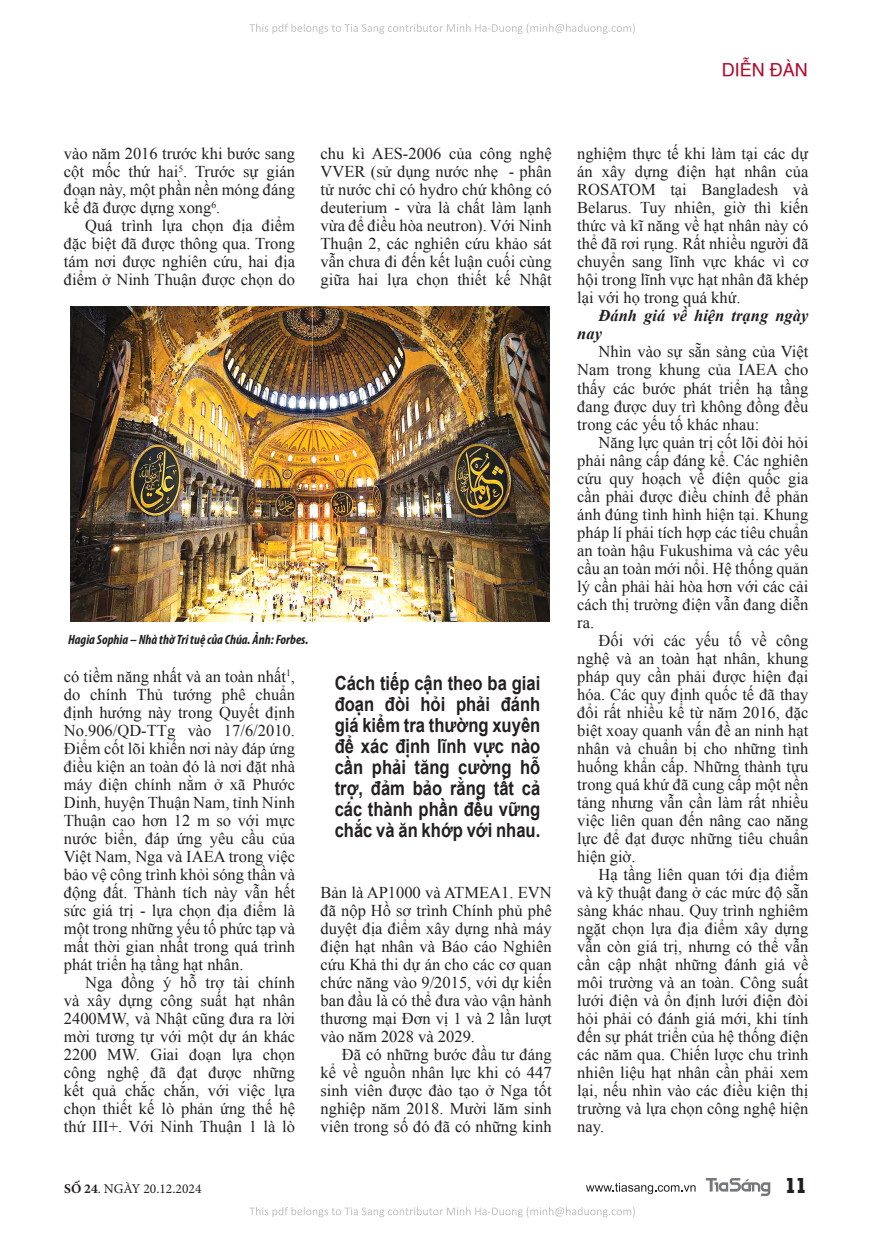
<style>
.page{position:relative;width:885px;height:1238px;background:#fff}
.page>*{position:absolute;margin:0;border:0;box-sizing:border-box;transform-origin:0 0}
.t1{font:700 21px "LCB Lubalin";color:#231f20}
.t2{font:700 19.5px/21px "Arial";color:#231f20;text-align:justify;scale:.85 1}
.t3{font:18px "SFU Helvetica";color:#b0092b}
.t4{font:16.5px/18px "Times New Roman";color:#231f20;text-align:justify}
.t5{font:italic 700 16.5px/18px "Times New Roman";color:#231f20}
.t6{font:italic 700 condensed 13.5px "Myriad Pro";color:#1f2020}
.t7{font:13.5px "Minion Pro";color:#231f20}
.s1{font-weight:700}
</style>
<div class="page">
<img style="left:71px;top:306px;width:478px;height:316px">
<svg style="left:705px;top:1178px;width:65px;height:17px"></svg>
<svg style="left:586px;top:1182px;width:109px;height:12px"></svg>
<svg style="left:249px;top:23px;width:385px;height:11px"></svg>
<svg style="left:249px;top:1207px;width:385px;height:10px"></svg>
<p class="t3" style="left:721px;top:56px;width:88px">DIỄN ĐÀN</p>
<p class="t4" style="left:64px;top:144px;width:233px">vào năm 2016 trước khi bước sang cột mốc thứ hai<sup>5</sup>. Trước sự gián đoạn này, một phần nền móng đáng kể đã được dựng xong<sup>6</sup>.</p>
<p class="t4" style="left:64px;top:216px;width:233px;text-indent:21px">Quá trình lựa chọn địa điểm đặc biệt đã được thông qua. Trong tám nơi được nghiên cứu, hai địa điểm ở Ninh Thuận được chọn do</p>
<p class="t4" style="left:320px;top:144px;width:233px">chu kì AES-2006 của công nghệ VVER (sử dụng nước nhẹ - phân tử nước chỉ có hydro chứ không có deuterium - vừa là chất làm lạnh vừa để điều hòa neutron). Với Ninh Thuận 2, các nghiên cứu khảo sát vẫn chưa đi đến kết luận cuối cùng giữa hai lựa chọn thiết kế Nhật</p>
<p class="t6" style="left:68px;top:631px;width:242px">Hagia Sophia – Nhà thờ Tri tuệ của Chúa. Ảnh: Forbes.</p>
<p class="t4" style="left:64px;top:666px;width:233px">có tiềm năng nhất và an toàn nhất<sup>1</sup>, do chính Thủ tướng phê chuẩn định hướng này trong Quyết định No.906/QD-TTg vào 17/6/2010.<br>Điểm cốt lõi khiến nơi này đáp ứng điều kiện an toàn đó là nơi đặt nhà máy điện chính nằm ở xã Phước Dinh, huyện Thuận Nam, tỉnh Ninh Thuận cao hơn 12 m so với mực nước biển, đáp ứng yêu cầu của Việt Nam, Nga và IAEA trong việc bảo vệ công trình khỏi sóng thần và động đất. Thành tích này vẫn hết sức giá trị - lựa chọn địa điểm là một trong những yếu tố phức tạp và mất thời gian nhất trong quá trình phát triển hạ tầng hạt nhân.</p>
<p class="t4" style="left:64px;top:972px;width:233px;text-indent:21px">Nga đồng ý hỗ trợ tài chính và xây dựng công suất hạt nhân 2400MW, và Nhật cũng đưa ra lời mời tương tự với một dự án khác 2200 MW. Giai đoạn lựa chọn công nghệ đã đạt được những kết quả chắc chắn, với việc lựa chọn thiết kế lò phản ứng thế hệ thứ III+. Với Ninh Thuận 1 là lò</p>
<p class="t2" style="left:334px;top:672px;width:243px">Cách tiếp cận theo ba giai đoạn đòi hỏi phải đánh giá kiểm tra thường xuyên để xác định lĩnh vực nào cần phải tăng cường hỗ trợ, đảm bảo rằng tất cả các thành phần đều vững chắc và ăn khớp với nhau.</p>
<p class="t4" style="left:320px;top:882px;width:233px">Bản là AP1000 và ATMEA1. EVN đã nộp Hồ sơ trình Chính phủ phê duyệt địa điểm xây dựng nhà máy điện hạt nhân và Báo cáo Nghiên cứu Khả thi dự án cho các cơ quan chức năng vào 9/2015, với dự kiến ban đầu là có thể đưa vào vận hành thương mại Đơn vị 1 và 2 lần lượt vào năm 2028 và 2029.</p>
<p class="t4" style="left:320px;top:1044px;width:233px;text-indent:21px">Đã có những bước đầu tư đáng kể về nguồn nhân lực khi có 447 sinh viên được đào tạo ở Nga tốt nghiệp năm 2018. Mười lăm sinh viên trong số đó đã có những kinh</p>
<p class="t4" style="left:577px;top:144px;width:233px">nghiệm thực tế khi làm tại các dự án xây dựng điện hạt nhân của ROSATOM tại Bangladesh và Belarus. Tuy nhiên, giờ thì kiến thức và kĩ năng về hạt nhân này có thể đã rơi rụng. Rất nhiều người đã chuyển sang lĩnh vực khác vì cơ hội trong lĩnh vực hạt nhân đã khép lại với họ trong quá khứ.</p>
<p class="t5" style="left:577px;top:306px;width:233px;text-indent:21px">Đánh giá về hiện trạng ngày nay</p>
<p class="t4" style="left:577px;top:343px;width:233px;text-indent:21px">Nhìn vào sự sẵn sàng của Việt Nam trong khung của IAEA cho thấy các bước phát triển hạ tầng đang được duy trì không đồng đều trong các yếu tố khác nhau:</p>
<p class="t4" style="left:577px;top:433px;width:233px;text-indent:21px">Năng lực quản trị cốt lõi đòi hỏi phải nâng cấp đáng kể. Các nghiên cứu quy hoạch về điện quốc gia cần phải được điều chỉnh để phản ánh đúng tình hình hiện tại. Khung pháp lí phải tích hợp các tiêu chuẩn an toàn hậu Fukushima và các yêu cầu an toàn mới nổi. Hệ thống quản lý cần phải hài hòa hơn với các cải cách thị trường điện vẫn đang diễn ra.</p>
<p class="t4" style="left:577px;top:631px;width:233px;text-indent:21px">Đối với các yếu tố về công nghệ và an toàn hạt nhân, khung pháp quy cần phải được hiện đại hóa. Các quy định quốc tế đã thay đổi rất nhiều kể từ năm 2016, đặc biệt xoay quanh vấn đề an ninh hạt nhân và chuẩn bị cho những tình huống khẩn cấp. Những thành tựu trong quá khứ đã cung cấp một nền tảng nhưng vẫn cần làm rất nhiều việc liên quan đến nâng cao năng lực để đạt được những tiêu chuẩn hiện giờ.</p>
<p class="t4" style="left:577px;top:865px;width:233px;text-indent:21px">Hạ tầng liên quan tới địa điểm và kỹ thuật đang ở các mức độ sẵn sàng khác nhau. Quy trình nghiêm ngặt chọn lựa địa điểm xây dựng vẫn còn giá trị, nhưng có thể vẫn cần cập nhật những đánh giá về môi trường và an toàn. Công suất lưới điện và ổn định lưới điện đòi hỏi phải có đánh giá mới, khi tính đến sự phát triển của hệ thống điện các năm qua. Chiến lược chu trình nhiên liệu hạt nhân cần phải xem lại, nếu nhìn vào các điều kiện thị trường và lựa chọn công nghệ hiện nay.</p>
<p class="t7" style="left:64px;top:1179px;width:139px"><span class="s1">SỐ 24</span>. NGÀY 20.12.2024</p>
<p class="t1" style="left:784px;top:1170px;width:25px">11</p>
</div>
